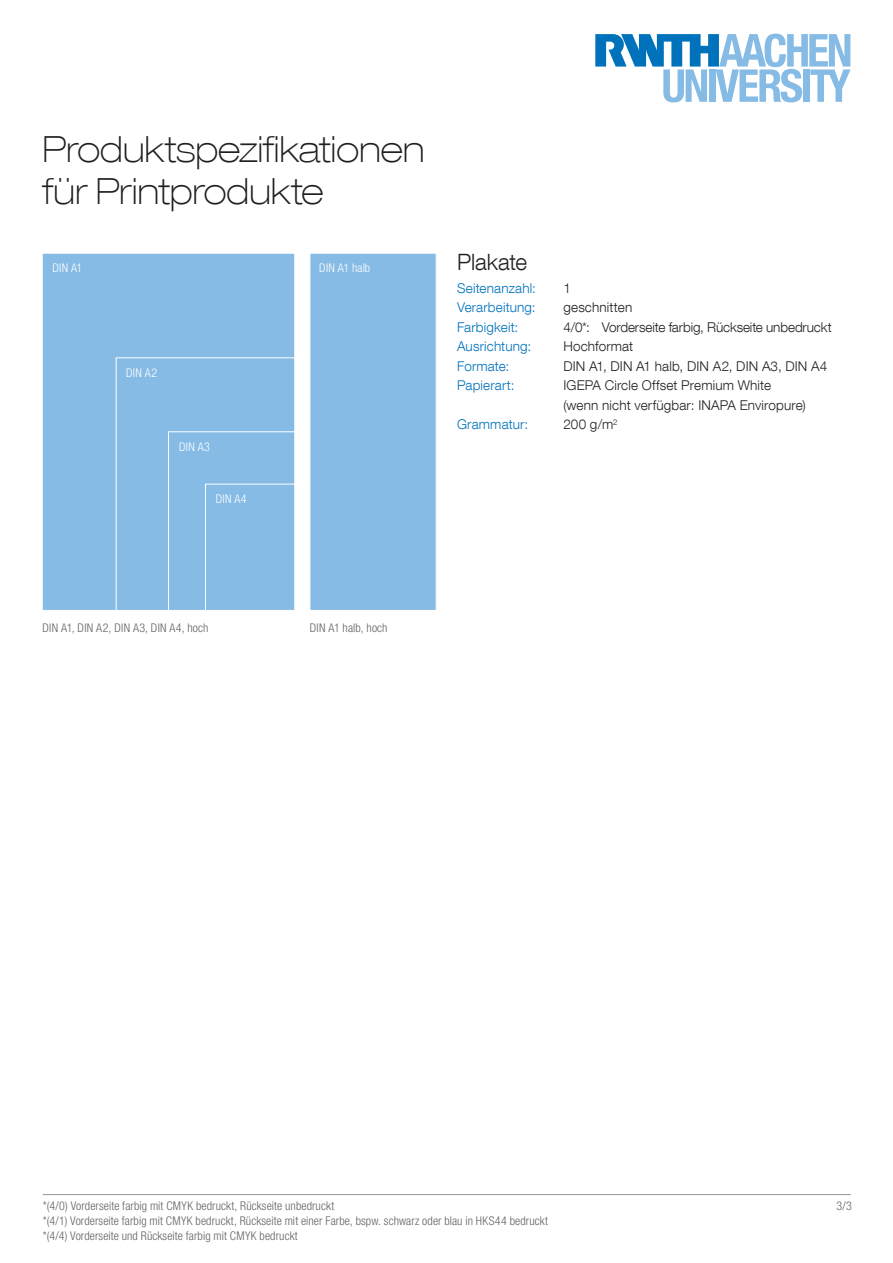
<style>
.page{position:relative;width:893px;height:1263px;background:#fff}
.page>*{position:absolute;margin:0;border:0;box-sizing:border-box;transform-origin:0 0}
.t1{font:100 expanded 36px/42px "Helvetica Neue LT Com";letter-spacing:-.005em;color:#231f20}
.t2{font:300 22.5px "Helvetica Neue LT Com";letter-spacing:-.005em;color:#231f20}
.t3{font:300 13.5px/19.5px "Helvetica Neue LT Com";letter-spacing:.01em;color:#231f20}
.t4{font:300 13.5px "Helvetica Neue LT Com";letter-spacing:.01em;color:#0072bc}
.t5{font:300 13.5px "Helvetica Neue LT Com";letter-spacing:-.01em;color:#231f20}
.t6{font:300 condensed 12px/15px "Helvetica Neue LT Com";letter-spacing:.01em;color:#636366}
.t7{font:300 condensed 12px "Helvetica Neue LT Com";letter-spacing:.025em;color:#fff}
.t8{font:300 condensed 12px "Helvetica Neue LT Com";letter-spacing:.005em;color:#fff}
</style>
<div class="page">
<div style="left:42px;top:253px;width:253px;height:358px;background:#85bbe5;border:1px solid #fff"></div>
<div style="left:116px;top:357px;width:179px;height:254px;background:#85bbe5;border:1px solid #fff"></div>
<div style="left:168px;top:431px;width:127px;height:180px;background:#85bbe5;border:1px solid #fff"></div>
<div style="left:205px;top:484px;width:90px;height:127px;background:#85bbe5;border:1px solid #fff"></div>
<div style="left:310px;top:253px;width:127px;height:358px;background:#85bbe5;border:1px solid #fff"></div>
<hr style="left:43px;top:1194px;width:808px;height:1px;background:#939598">
<svg style="left:595px;top:34px;width:255px;height:68px"></svg>
<h1 class="t1" style="left:43px;top:127px;width:384px">Produktspezifikationen für Printprodukte</h1>
<p class="t7" style="left:52px;top:261px;width:31px">DIN A1</p>
<p class="t7" style="left:126px;top:365px;width:32px">DIN A2</p>
<p class="t7" style="left:179px;top:440px;width:32px">DIN A3</p>
<p class="t7" style="left:216px;top:492px;width:32px">DIN A4</p>
<p class="t8" style="left:319px;top:261px;width:52px">DIN A1 halb</p>
<h2 class="t2" style="left:457px;top:248px;width:72px">Plakate</h2>
<p class="t4" style="left:457px;top:279px;width:80px">Seitenanzahl:</p>
<p class="t3" style="left:563px;top:278px;width:9px">1</p>
<p class="t4" style="left:457px;top:299px;width:80px">Verarbeitung:</p>
<p class="t3" style="left:563px;top:297px;width:70px">geschnitten</p>
<p class="t4" style="left:457px;top:318px;width:63px">Farbigkeit:</p>
<p class="t5" style="left:563px;top:318px;width:270px">4/0*: Vorderseite farbig, Rückseite unbedruckt</p>
<p class="t4" style="left:457px;top:338px;width:76px">Ausrichtung:</p>
<p class="t3" style="left:563px;top:336px;width:71px">Hochformat</p>
<p class="t4" style="left:457px;top:357px;width:54px">Formate:</p>
<p class="t3" style="left:563px;top:356px;width:265px">DIN A1, DIN A1 halb, DIN A2, DIN A3, DIN A4</p>
<p class="t4" style="left:457px;top:377px;width:59px">Papierart:</p>
<p class="t3" style="left:563px;top:375px;width:244px">IGEPA Circle Offset Premium White (wenn nicht verfügbar: INAPA Enviropure)</p>
<p class="t4" style="left:457px;top:416px;width:72px">Grammatur:</p>
<p class="t3" style="left:563px;top:414px;width:56px">200 g/m<sup>2</sup></p>
<p class="t6" style="left:43px;top:620px;width:167px">DIN A1, DIN A2, DIN A3, DIN A4, hoch</p>
<p class="t6" style="left:310px;top:620px;width:79px">DIN A1 halb, hoch</p>
<p class="t6" style="left:43px;top:1198px;width:507px">*(4/0) Vorderseite farbig mit CMYK bedruckt, Rückseite unbedruckt<br>*(4/1) Vorderseite farbig mit CMYK bedruckt, Rückseite mit einer Farbe, bspw. schwarz oder blau in HKS44 bedruckt *(4/4) Vorderseite und Rückseite farbig mit CMYK bedruckt</p>
<p class="t6" style="left:836px;top:1198px;width:17px">3/3</p>
</div>
